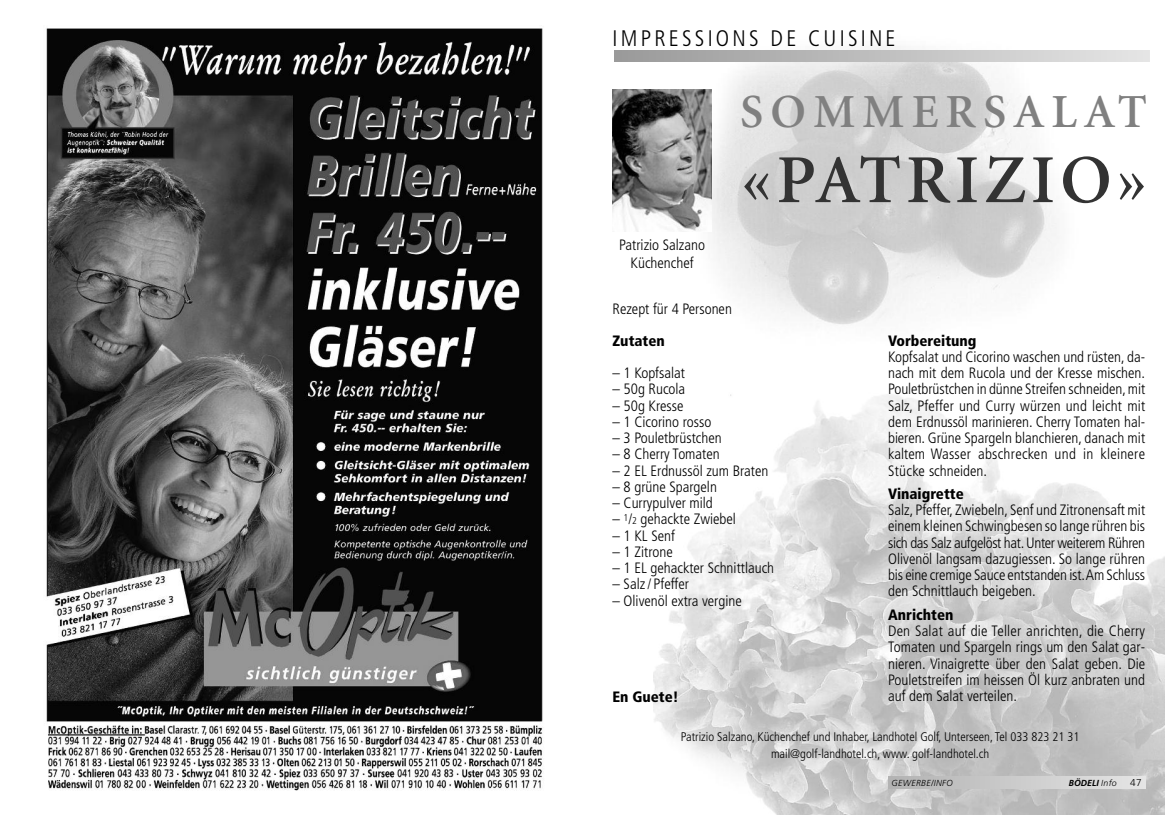
<style>
.page{position:relative;width:1170px;height:815px;background:#fff}
.page>*{position:absolute;margin:0;border:0;box-sizing:border-box;transform-origin:0 0}
.t1{font:600 68.75px "Minion";letter-spacing:.075em;color:#333}
.t2{font:600 47.5px "Minion";letter-spacing:.15em;color:#808080}
.t3{font:300 condensed 22.5px "Frutiger";letter-spacing:.145em;color:#000}
.t4{font:300 condensed 15px/16.2px "Frutiger";color:#000;text-align:justify}
.t5{font:900 condensed 15px "Frutiger";color:#000}
.t6{font:300 condensed 12.5px/17.5px "Frutiger";color:#000;text-align:center}
.t7{font:300 10px "Frutiger";color:#000}
.t8{font:italic 300 8.75px "Frutiger LT Std";letter-spacing:.035em;color:#000}
.t9{font:italic 700 8.75px "Frutiger";color:#000}
.s1{font-size:9.88px}
.s2{font-family:"Frutiger LT Std";font-weight:300}
</style>
<div class="page">
<img style="left:46px;top:28px;width:497px;height:763px">
<img style="left:653px;top:394px;width:511px;height:421px">
<img style="left:695px;top:48px;width:383px;height:277px">
<svg style="left:614px;top:51px;width:535px;height:10px;background:#bfbfbf"></svg>
<img style="left:612px;top:90px;width:99px;height:142px">
<svg style="left:888px;top:776px;width:256px;height:12px;background:#cbcbcb"></svg>
<h3 class="t3" style="left:612px;top:30px;width:284px">IMPRESSIONS DE CUISINE</h3>
<h2 class="t2" style="left:740px;top:93px;width:408px">SOMMERSALAT</h2>
<h1 class="t1" style="left:741px;top:153px;width:407px">«PATRIZIO»</h1>
<p class="t4" style="left:619px;top:237px;width:87px;line-height:18px;text-align:center">Patrizio Salzano<br>Küchenchef</p>
<p class="t4" style="left:612px;top:302px;width:121px">Rezept für 4 Personen</p>
<p class="t5" style="left:612px;top:334px;width:54px">Zutaten</p>
<p class="t4" style="left:612px;top:366px;width:74px">– 1 Kopfsalat</p>
<p class="t4" style="left:612px;top:382px;width:74px">– 50g Rucola</p>
<p class="t4" style="left:612px;top:398px;width:73px">– 50g Kresse</p>
<p class="t4" style="left:612px;top:415px;width:100px">– 1 Cicorino rosso</p>
<p class="t4" style="left:612px;top:431px;width:111px">– 3 Pouletbrüstchen</p>
<p class="t4" style="left:612px;top:447px;width:109px">– 8 Cherry Tomaten</p>
<p class="t4" style="left:612px;top:463px;width:157px">– 2 EL Erdnussöl zum Braten</p>
<p class="t4" style="left:612px;top:480px;width:106px">– 8 grüne Spargeln</p>
<p class="t4" style="left:612px;top:496px;width:102px">– Currypulver mild</p>
<p class="t4" style="left:612px;top:512px;width:125px">– <sup>1</sup>/<span class="s1">2</span> gehackte Zwiebel</p>
<p class="t4" style="left:612px;top:528px;width:64px">– 1 KL Senf</p>
<p class="t4" style="left:612px;top:545px;width:62px">– 1 Zitrone</p>
<p class="t4" style="left:612px;top:561px;width:163px">– 1 EL gehackter Schnittlauch</p>
<p class="t4" style="left:612px;top:577px;width:78px">– Salz/ Pfeffer</p>
<p class="t4" style="left:612px;top:593px;width:131px">– Olivenöl extra vergine</p>
<p class="t5" style="left:612px;top:691px;width:68px">En Guete!</p>
<p class="t5" style="left:888px;top:334px;width:90px">Vorbereitung</p>
<p class="t4" style="left:888px;top:350px;width:258px">Kopfsalat und Cicorino waschen und rüsten, da&shy;nach mit dem Rucola und der Kresse mischen.<br>Pouletbrüstchen in dünne Streifen schneiden,mit Salz, Pfeffer und Curry würzen und leicht mit dem Erdnussöl marinieren. Cherry Tomaten hal&shy;bieren. Grüne Spargeln blanchieren, danach mit kaltem Wasser abschrecken und in kleinere Stücke schneiden.</p>
<p class="t5" style="left:888px;top:488px;width:77px">Vinaigrette</p>
<p class="t4" style="left:888px;top:503px;width:258px">Salz, Pfeffer, Zwiebeln, Senf und Zitronensaft mit einem kleinen Schwingbesen so lange rühren bis sich das Salz aufgelöst hat.Unter weiterem Rühren Olivenöl langsam dazugiessen. So lange rühren bis eine cremige Sauce entstanden ist.Am Schluss den Schnittlauch beigeben.</p>
<p class="t5" style="left:888px;top:609px;width:67px">Anrichten</p>
<p class="t4" style="left:888px;top:624px;width:258px">Den Salat auf die Teller anrichten, die Cherry Tomaten und Spargeln rings um den Salat gar&shy;nieren. Vinaigrette über den Salat geben. Die Pouletstreifen im heissen Öl kurz anbraten und auf dem Salat verteilen.</p>
<p class="t6" style="left:681px;top:728px;width:400px">Patrizio Salzano, Küchenchef und Inhaber, Landhotel Golf, Unterseen, Tel 033 823 21 31 mail@golf-landhotel.ch, www. golf-landhotel.ch</p>
<p class="t8" style="left:891px;top:779px;width:63px">GEWERBE/INFO</p>
<p class="t9" style="left:1068px;top:779px;width:50px">BÖDELI <span class="s2">Info</span></p>
<p class="t7" style="left:1129px;top:778px;width:13px">47</p>
</div>
